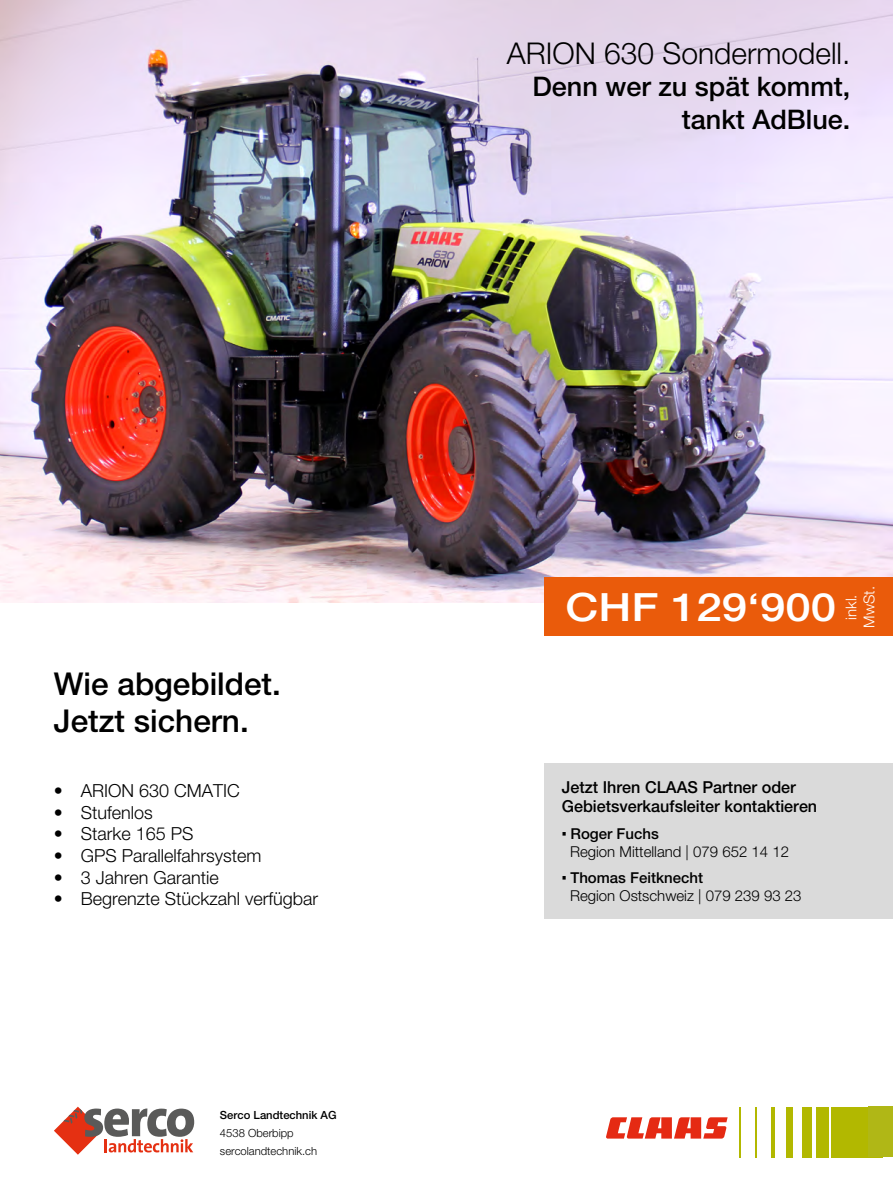
<style>
.page{position:relative;width:893px;height:1191px;background:#fff}
.page>*{position:absolute;margin:0;border:0;box-sizing:border-box;transform-origin:0 0}
.t1{font:500 39px "CLAAS Helvetica Neue";color:#fff;scale:1.17 1}
.t2{font:500 31.5px/37.8px "CLAAS Helvetica Neue";color:#000}
.t3{font:300 30px "CLAAS Helvetica Neue";color:#000}
.t4{font:500 27px/32.4px "CLAAS Helvetica Neue";color:#000;text-align:right}
.t5{font:300 18px "CLAAS Helvetica Neue";color:#000}
.t6{font:500 16.5px/19.8px "CLAAS Helvetica Neue";color:#000}
.t7{font:300 15px/18px "CLAAS Helvetica Neue";color:#000}
.t8{font:300 15px/18px "CLAAS Helvetica Neue";color:#fff;text-align:center}
.t9{font:300 11.25px/18px "CLAAS Helvetica Neue";color:#000}
.t10{font:500 11.25px "CLAAS Helvetica Neue";color:#000}
.s1{font-family:"Arial";font-weight:400;font-size:15.75px}
.s2{font-weight:500}
</style>
<div class="page">
<img style="left:0;top:0;width:893px;height:603px">
<div style="left:544px;top:763px;width:349px;height:155px;background:#dadada"></div>
<svg style="left:606px;top:1117px;width:122px;height:21px"></svg>
<div style="left:831px;top:1106px;width:51px;height:51px;background:#b2b800"></div>
<div style="left:816px;top:1106px;width:14px;height:51px;background:#b2b800"></div>
<div style="left:802px;top:1106px;width:9px;height:51px;background:#b2b800"></div>
<div style="left:787px;top:1106px;width:6px;height:51px;background:#b2b800"></div>
<hr style="left:771px;top:1106px;width:4px;height:51px;background:#b2b800">
<hr style="left:739px;top:1106px;width:1px;height:51px;background:#b2b800">
<hr style="left:755px;top:1106px;width:2px;height:51px;background:#b2b800">
<div style="left:868px;top:1106px;width:25px;height:51px;background:#b0b716"></div>
<svg style="left:54px;top:1106px;width:140px;height:48px"></svg>
<div style="left:544px;top:578px;width:349px;height:58px;background:#ea5b0b"></div>
<h3 class="t3" style="left:507px;top:34px;width:345px">ARION 630 Sondermodell.</h3>
<h3 class="t4" style="left:532px;top:71px;width:320px">Denn wer zu spät kommt, tankt AdBlue.</h3>
<h2 class="t2" style="left:54px;top:665px;width:228px">Wie abgebildet.<br>Jetzt sichern.</h2>
<p class="t5" style="left:54px;top:779px;width:188px">• ARION 630 CMATIC</p>
<p class="t5" style="left:54px;top:800px;width:100px">• Stufenlos</p>
<p class="t5" style="left:54px;top:822px;width:141px">• Starke 165 PS</p>
<p class="t5" style="left:54px;top:844px;width:209px">• GPS Parallelfahrsystem</p>
<p class="t5" style="left:54px;top:865px;width:167px">• 3 Jahren Garantie</p>
<p class="t5" style="left:54px;top:887px;width:266px">• Begrenzte Stückzahl verfügbar</p>
<p class="t10" style="left:220px;top:1107px;width:118px">Serco Landtechnik AG</p>
<p class="t9" style="left:220px;top:1124px;width:99px">4538 Oberbipp sercolandtechnik.ch</p>
<h1 class="t1" style="left:566px;top:582px;width:233px">CHF 129‘900</h1>
<p class="t8" style="left:842px;top:628px;width:43px;rotate:-90deg">inkl.<br>MwSt.</p>
<p class="t6" style="left:562px;top:777px;width:257px">Jetzt Ihren CLAAS Partner oder<br>Gebietsverkaufsleiter kontaktieren</p>
<p class="t7" style="left:570px;top:825px;width:220px;text-indent:-8px"><span class="s1">▪</span> <span class="s2">Roger Fuchs<br></span>Region Mittelland | 079 652 14 12</p>
<p class="t7" style="left:570px;top:869px;width:233px;text-indent:-8px"><span class="s1">▪</span> <span class="s2">Thomas Feitknecht<br></span>Region Ostschweiz | 079 239 93 23</p>
</div>
